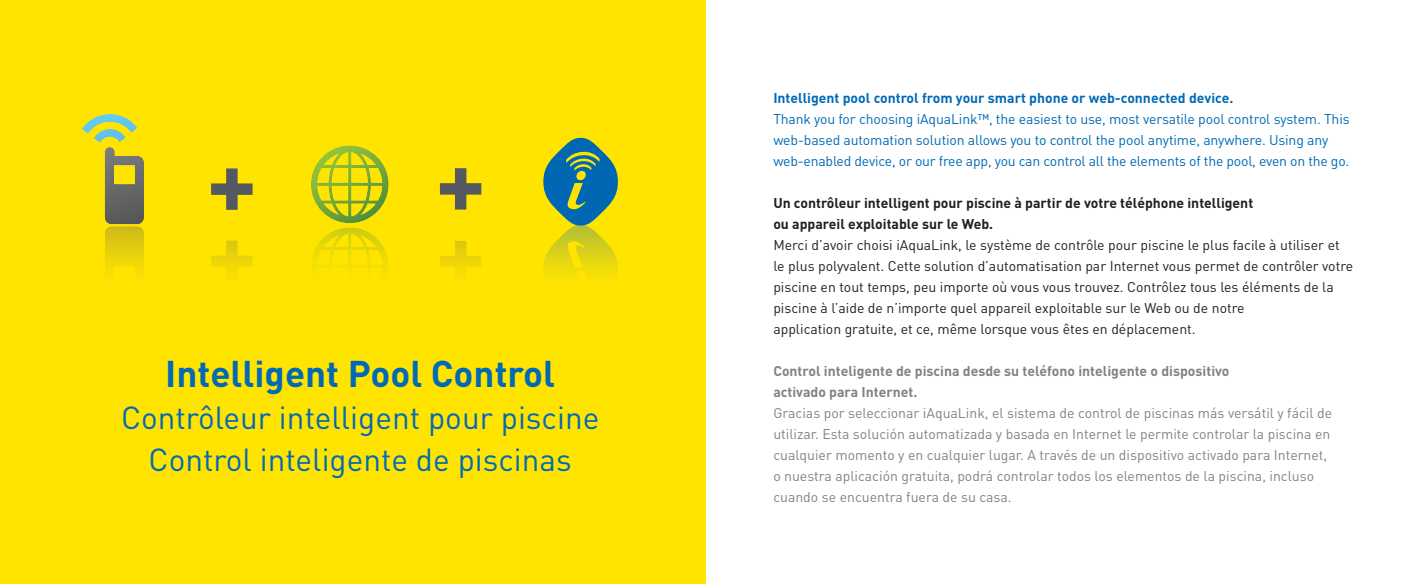
<style>
.page{position:relative;width:1412px;height:584px;background:#fff}
.page>*{position:absolute;margin:0;border:0;box-sizing:border-box;transform-origin:0 0}
.t1{font:700 36.75px "DIN";color:#006ab6}
.t2{font:31.5px/42px "DIN";color:#006ab6;text-align:center}
.t3{font:14px/21px "DIN";color:#221f1f}
.t4{font:14px/21px "DIN";color:#808284}
.t5{font:14px/21px "DIN";letter-spacing:-.01em;color:#006ab6}
.t6{font:700 14px/21px "DIN";color:#221f1f}
.t7{font:700 14px/21px "DIN";color:#808284}
.t8{font:700 14px "DIN";color:#006ab6}
</style>
<div class="page">
<div style="left:0;top:0;width:706px;height:584px;background:#ffe400"></div>
<svg style="left:211px;top:168px;width:41px;height:42px"></svg>
<svg style="left:440px;top:168px;width:41px;height:41px"></svg>
<img style="left:105px;top:147px;width:39px;height:77px">
<img style="left:82px;top:114px;width:55px;height:20px">
<img style="left:94px;top:129px;width:32px;height:14px">
<img style="left:311px;top:145px;width:77px;height:78px">
<svg style="left:211px;top:241px;width:41px;height:29px"></svg>
<svg style="left:440px;top:241px;width:41px;height:29px"></svg>
<svg style="left:543px;top:138px;width:75px;height:136px"></svg>
<img style="left:105px;top:226px;width:39px;height:42px">
<img style="left:311px;top:227px;width:77px;height:41px">
<h1 class="t1" style="left:165px;top:358px;width:391px">Intelligent Pool Control</h1>
<h2 class="t2" style="left:121px;top:399px;width:480px">Contrôleur intelligent pour piscine<br>Control inteligente de piscinas</h2>
<p class="t8" style="left:773px;top:92px;width:461px">Intelligent pool control from your smart phone or web-connected device.</p>
<p class="t5" style="left:773px;top:110px;width:578px">Thank you for choosing iAquaLink™, the easiest to use, most versatile pool control system. This web-based automation solution allows you to control the pool anytime, anywhere. Using any web-enabled device, or our free app, you can control all the elements of the pool, even on the go.</p>
<p class="t6" style="left:773px;top:193px;width:481px">Un contrôleur intelligent pour piscine à partir de votre téléphone intelligent ou appareil exploitable sur le Web.</p>
<p class="t3" style="left:773px;top:236px;width:581px">Merci d’avoir choisi iAquaLink, le système de contrôle pour piscine le plus facile à utiliser et le plus polyvalent. Cette solution d’automatisation par Internet vous permet de contrôler votre piscine en tout temps, peu importe où vous vous trouvez. Contrôlez tous les éléments de la piscine à l’aide de n’importe quel appareil exploitable sur le Web ou de notre<br>application gratuite, et ce, même lorsque vous êtes en déplacement.</p>
<p class="t7" style="left:773px;top:361px;width:457px">Control inteligente de piscina desde su teléfono inteligente o dispositivo activado para Internet.</p>
<p class="t4" style="left:773px;top:404px;width:560px">Gracias por seleccionar iAquaLink, el sistema de control de piscinas más versátil y fácil de utilizar. Esta solución automatizada y basada en Internet le permite controlar la piscina en cualquier momento y en cualquier lugar. A través de un dispositivo activado para Internet, o nuestra aplicación gratuita, podrá controlar todos los elementos de la piscina, incluso cuando se encuentra fuera de su casa.</p>
</div>
